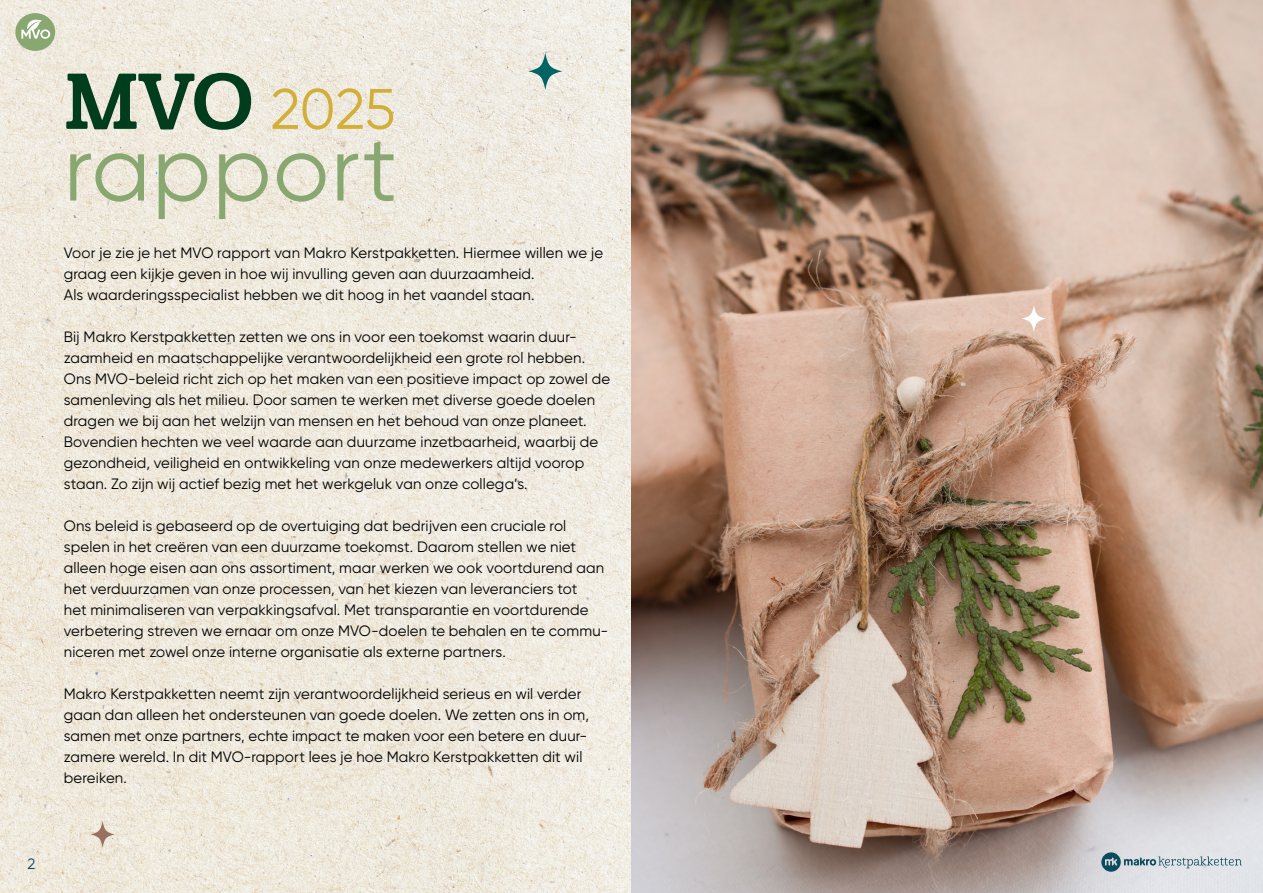
<style>
.page{position:relative;width:1263px;height:893px;background:#fff}
.page>*{position:absolute;margin:0;border:0;box-sizing:border-box;transform-origin:0 0}
.t1{font:92.4px "Gilroy";letter-spacing:.02em;color:#89a770}
.t2{font:57px "Gilroy";color:#d2af38}
.t3{font:15px/21px "Gilroy";letter-spacing:.01em;color:#000}
.t4{font:15px "Gilroy";color:#094a5d}
.s1{font-family:"Cabrito Nor Bol";font-size:76.5px;color:#003d1c}
</style>
<div class="page">
<img style="left:0;top:0;width:631px;height:893px">
<div style="left:15px;top:13px;width:40px;height:38px;background:#89a770;border-radius:50%"></div>
<svg style="left:21px;top:18px;width:29px;height:21px"></svg>
<img style="left:631px;top:0;width:632px;height:893px">
<svg style="left:528px;top:53px;width:34px;height:37px"></svg>
<svg style="left:90px;top:821px;width:25px;height:27px"></svg>
<svg style="left:1022px;top:305px;width:24px;height:27px"></svg>
<svg style="left:1101px;top:852px;width:141px;height:20px;background:#b6c3cb"></svg>
<p class="t2" style="left:64px;top:74px;width:333px"><span class="s1">MVO</span> 2025</p>
<p class="t1" style="left:64px;top:112px;width:335px">rapport</p>
<p class="t3" style="left:64px;top:242px;width:541px">Voor je zie je het MVO rapport van Makro Kerstpakketten. Hiermee willen we je graag een kijkje geven in hoe wij invulling geven aan duurzaamheid.<br>Als waarderingsspecialist hebben we dit hoog in het vaandel staan.</p>
<p class="t3" style="left:64px;top:326px;width:548px">Bij Makro Kerstpakketten zetten we ons in voor een toekomst waarin duur&shy;zaamheid en maatschappelijke verantwoordelijkheid een grote rol hebben.<br>Ons MVO-beleid richt zich op het maken van een positieve impact op zowel de samenleving als het milieu. Door samen te werken met diverse goede doelen dragen we bij aan het welzijn van mensen en het behoud van onze planeet.<br>Bovendien hechten we veel waarde aan duurzame inzetbaarheid, waarbij de gezondheid, veiligheid en ontwikkeling van onze medewerkers altijd voorop staan. Zo zijn wij actief bezig met het werkgeluk van onze collega’s.</p>
<p class="t3" style="left:64px;top:515px;width:546px">Ons beleid is gebaseerd op de overtuiging dat bedrijven een cruciale rol spelen in het creëren van een duurzame toekomst. Daarom stellen we niet alleen hoge eisen aan ons assortiment, maar werken we ook voortdurend aan het verduurzamen van onze processen, van het kiezen van leveranciers tot<br>het minimaliseren van verpakkingsafval. Met transparantie en voortdurende verbetering streven we ernaar om onze MVO-doelen te behalen en te commu&shy;niceren met zowel onze interne organisatie als externe partners.</p>
<p class="t3" style="left:64px;top:683px;width:527px">Makro Kerstpakketten neemt zijn verantwoordelijkheid serieus en wil verder gaan dan alleen het ondersteunen van goede doelen. We zetten ons in om, samen met onze partners, echte impact te maken voor een betere en duur&shy;zamere wereld. In dit MVO-rapport lees je hoe Makro Kerstpakketten dit wil bereiken.</p>
<p class="t4" style="left:27px;top:854px;width:9px">2</p>
</div>
